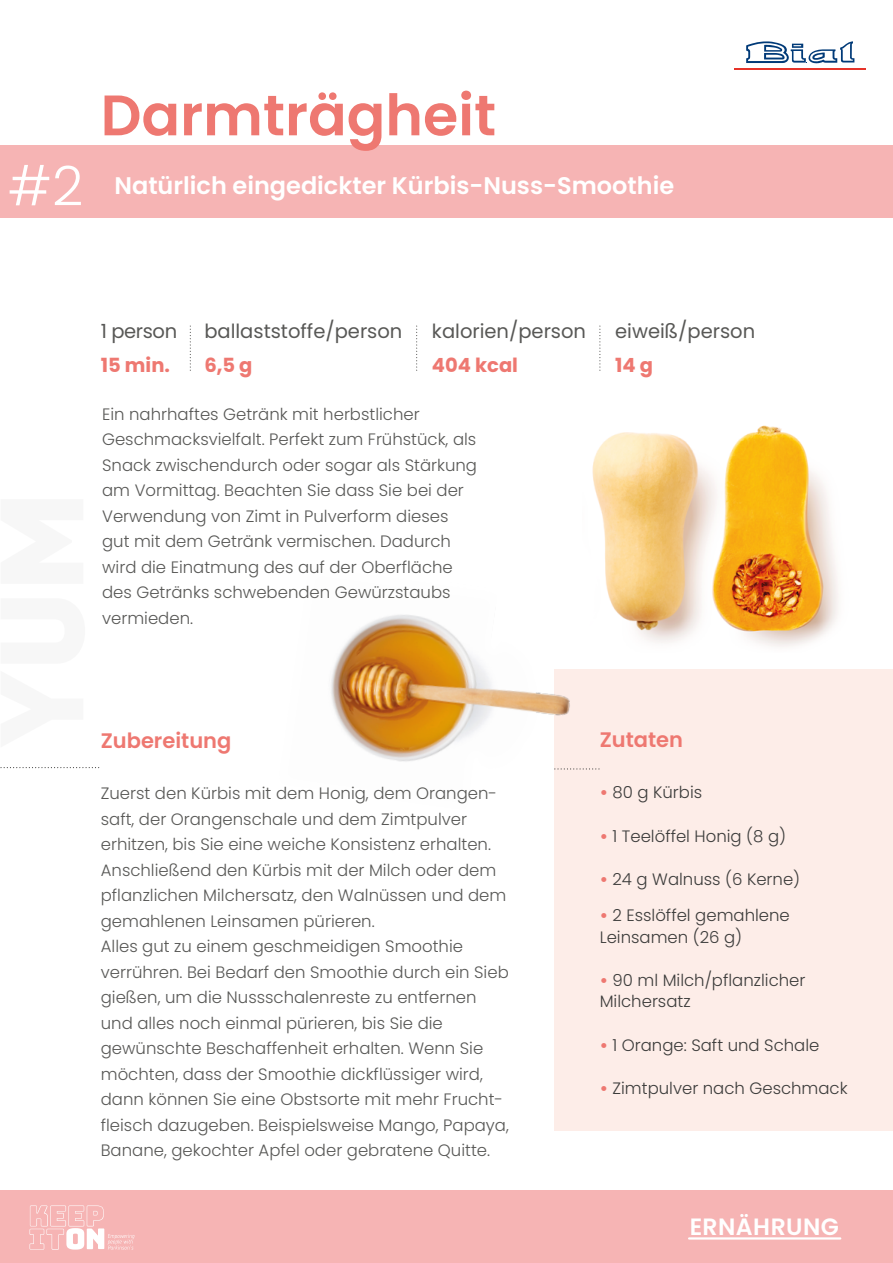
<style>
.page{position:relative;width:893px;height:1263px;background:#fff}
.page>*{position:absolute;margin:0;border:0;box-sizing:border-box;transform-origin:0 0}
.t1{font:600 57px "Poppins";color:#ee7871}
.t2{font:300 54.6px "Poppins";color:#fff}
.t3{font:600 24px "Poppins";color:#fff}
.t4{font:600 23.55px "Poppins";letter-spacing:.02em;color:#fff}
.t5{font:600 21px "Poppins";color:#ee7871}
.t6{font:19.5px "Poppins";color:#585856}
.t7{font:700 19.5px "Poppins";color:#ee7871}
.t8{font:300 16.5px/25.5px "Poppins";color:#585856}
.t9{font:300 16.5px/21px "Poppins";color:#3c3c3b}
.s1{font-weight:700;color:#ee7871}
</style>
<div class="page">
<svg style="left:190px;top:326px;width:1px;height:45px"></svg>
<svg style="left:416px;top:326px;width:1px;height:45px"></svg>
<svg style="left:599px;top:326px;width:1px;height:45px"></svg>
<div style="left:0;top:1191px;width:893px;height:72px;background:#f6b4b4"></div>
<hr style="left:689px;top:1237px;width:151px;height:2px;background:#fff">
<div style="left:554px;top:669px;width:339px;height:461px;background:#fdede8"></div>
<img style="left:331px;top:615px;width:269px;height:155px">
<svg style="left:1px;top:767px;width:98px;height:1px"></svg>
<div style="left:0;top:145px;width:893px;height:73px;background:#f6b4b4"></div>
<svg style="left:746px;top:41px;width:108px;height:23px"></svg>
<hr style="left:735px;top:68px;width:131px;height:1px;background:#e63329">
<svg style="left:30px;top:1205px;width:104px;height:45px"></svg>
<img style="left:582px;top:425px;width:256px;height:227px">
<svg style="left:555px;top:768px;width:45px;height:1px"></svg>
<h1 class="t1" style="left:101px;top:82px;width:397px">Darmträgheit</h1>
<h2 class="t2" style="left:8px;top:155px;width:77px">#2</h2>
<h3 class="t3" style="left:114px;top:172px;width:561px">Natürlich eingedickter Kürbis-Nuss-Smoothie</h3>
<p class="t6" style="left:101px;top:320px;width:78px">1 person</p>
<p class="t7" style="left:101px;top:354px;width:71px">15 min.</p>
<p class="t6" style="left:204px;top:320px;width:200px">ballaststoffe/person</p>
<p class="t7" style="left:204px;top:354px;width:50px">6,5 g</p>
<p class="t6" style="left:432px;top:320px;width:156px">kalorien/person</p>
<p class="t7" style="left:432px;top:354px;width:88px">404 kcal</p>
<p class="t8" style="left:102px;top:401px;width:376px">Ein nahrhaftes Getränk mit herbstlicher Geschmacksvielfalt. Perfekt zum Frühstück, als Snack zwischendurch oder sogar als Stärkung am Vormittag. Beachten Sie dass Sie bei der Verwendung von Zimt in Pulverform dieses gut mit dem Getränk vermischen. Dadurch wird die Einatmung des auf der Oberfläche des Getränks schwebenden Gewürzstaubs vermieden.</p>
<p class="t6" style="left:615px;top:319px;width:142px">eiweiß/person</p>
<p class="t7" style="left:615px;top:354px;width:39px">14 g</p>
<p class="t5" style="left:101px;top:728px;width:132px">Zubereitung</p>
<p class="t8" style="left:101px;top:780px;width:410px">Zuerst den Kürbis mit dem Honig, dem Orangen&shy;saft, der Orangenschale und dem Zimtpulver erhitzen, bis Sie eine weiche Konsistenz erhalten.<br>Anschließend den Kürbis mit der Milch oder dem pflanzlichen Milchersatz, den Walnüssen und dem gemahlenen Leinsamen pürieren.<br>Alles gut zu einem geschmeidigen Smoothie verrühren. Bei Bedarf den Smoothie durch ein Sieb gießen, um die Nussschalenreste zu entfernen und alles noch einmal pürieren, bis Sie die gewünschte Beschaffenheit erhalten. Wenn Sie möchten, dass der Smoothie dickflüssiger wird, dann können Sie eine Obstsorte mit mehr Frucht&shy;fleisch dazugeben. Beispielsweise Mango, Papaya, Banane, gekochter Apfel oder gebratene Quitte.</p>
<p class="t5" style="left:600px;top:728px;width:85px">Zutaten</p>
<p class="t9" style="left:600px;top:782px;width:104px"><span class="s1">•</span> 80 g Kürbis</p>
<p class="t9" style="left:600px;top:826px;width:188px"><span class="s1">•</span> 1 Teelöffel Honig (8 g)</p>
<p class="t9" style="left:600px;top:869px;width:202px"><span class="s1">•</span> 24 g Walnuss (6 Kerne)</p>
<p class="t9" style="left:600px;top:905px;width:192px"><span class="s1">•</span> 2 Esslöffel gemahlene<br>Leinsamen (26 g)</p>
<p class="t9" style="left:600px;top:970px;width:207px"><span class="s1">•</span> 90 ml Milch/pflanzlicher<br>Milchersatz</p>
<p class="t9" style="left:600px;top:1034px;width:221px"><span class="s1">•</span> 1 Orange: Saft und Schale</p>
<p class="t9" style="left:600px;top:1078px;width:249px"><span class="s1">•</span> Zimtpulver nach Geschmack</p>
<h3 class="t4" style="left:689px;top:1213px;width:151px">ERNÄHRUNG</h3>
</div>
